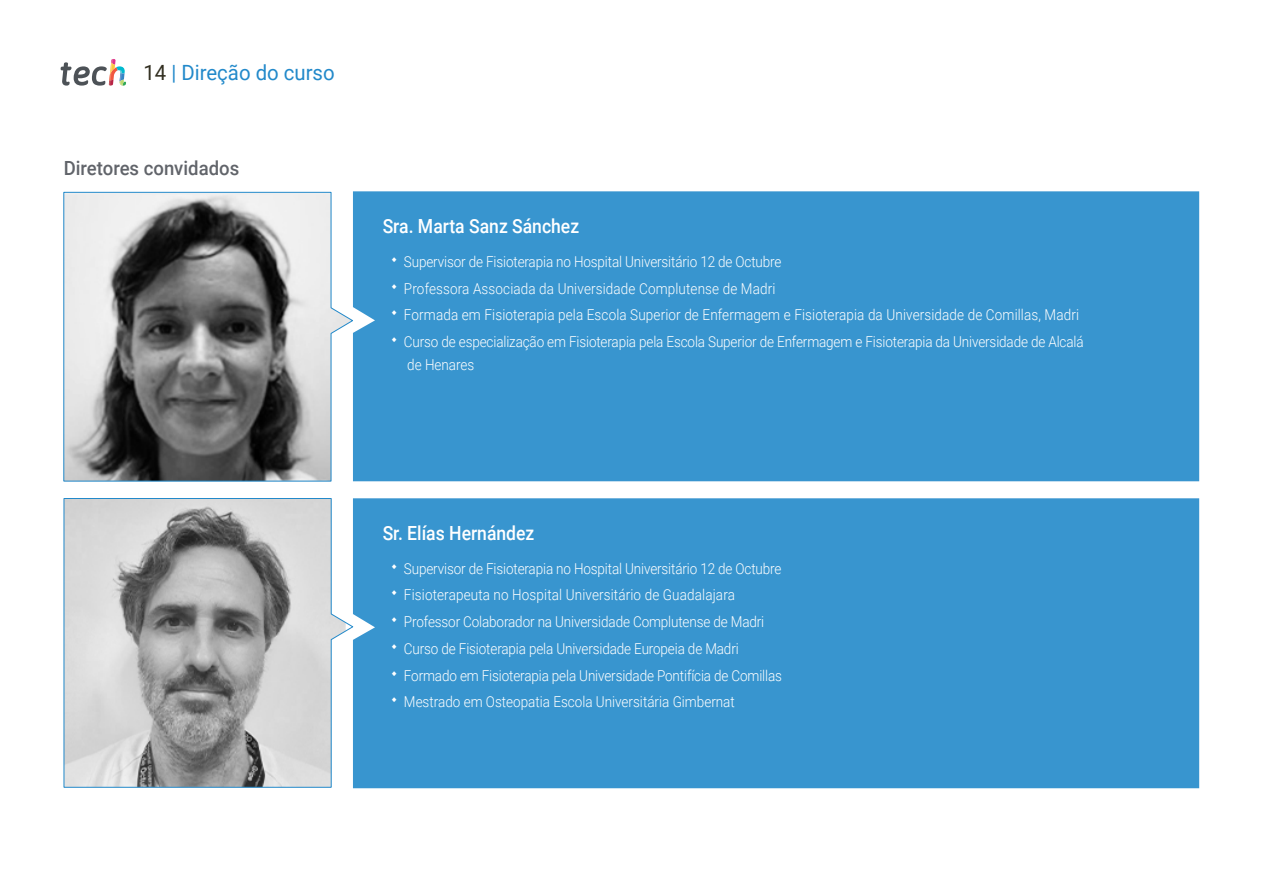
<style>
.page{position:relative;width:1263px;height:893px;background:#fff}
.page>*{position:absolute;margin:0;border:0;box-sizing:border-box;transform-origin:0 0}
.t1{font:21px "Roboto";color:#2289ca}
.t2{font:500 19.5px "Roboto";color:#fff;scale:.9 1}
.t3{font:500 19.5px "Roboto";color:#61646a;scale:.95 1}
.t4{font:300 15px/26.7px "Roboto";letter-spacing:-.01em;color:#fff;scale:.9 1}
.s1{color:#312e20}
</style>
<div class="page">
<div style="left:353px;top:191px;width:846px;height:290px;background:#3895cf"></div>
<div style="left:353px;top:498px;width:846px;height:290px;background:#3895cf"></div>
<svg style="left:63px;top:192px;width:290px;height:289px;background:#8f9294"></svg>
<svg style="left:64px;top:498px;width:289px;height:290px;background:#b9babb"></svg>
<svg style="left:61px;top:59px;width:65px;height:27px"></svg>
<svg style="left:392px;top:257px;width:5px;height:5px"></svg>
<svg style="left:392px;top:284px;width:5px;height:5px"></svg>
<svg style="left:392px;top:310px;width:5px;height:5px"></svg>
<svg style="left:392px;top:337px;width:5px;height:5px"></svg>
<svg style="left:392px;top:564px;width:5px;height:5px"></svg>
<svg style="left:392px;top:591px;width:5px;height:5px"></svg>
<svg style="left:392px;top:617px;width:5px;height:5px"></svg>
<svg style="left:392px;top:644px;width:5px;height:5px"></svg>
<svg style="left:392px;top:671px;width:5px;height:5px"></svg>
<svg style="left:392px;top:698px;width:5px;height:5px"></svg>
<h1 class="t1" style="left:144px;top:57px;width:193px"><span class="s1">14</span> | Direção do curso</h1>
<h2 class="t3" style="left:64px;top:155px;width:186px">Diretores convidados</h2>
<h2 class="t2" style="left:383px;top:212px;width:220px">Sra. Marta Sanz Sánchez</h2>
<p class="t4" style="left:404px;top:247px;width:757px">Supervisor de Fisioterapia no Hospital Universitário 12 de Octubre<br>Professora Associada da Universidade Complutense de Madri<br>Formada em Fisioterapia pela Escola Superior de Enfermagem e Fisioterapia da Universidade de Comillas, Madri Curso de especialização em Fisioterapia pela Escola Superior de Enfermagem e Fisioterapia da Universidade de Alcalá</p>
<p class="t4" style="left:407px;top:350px;width:76px">de Henares</p>
<h2 class="t2" style="left:383px;top:519px;width:170px">Sr. Elías Hernández</h2>
<p class="t4" style="left:404px;top:554px;width:421px">Supervisor de Fisioterapia no Hospital Universitário 12 de Octubre Fisioterapeuta no Hospital Universitário de Guadalajara Professor Colaborador na Universidade Complutense de Madri Curso de Fisioterapia pela Universidade Europeia de Madri Formado em Fisioterapia pela Universidade Pontifícia de Comillas Mestrado em Osteopatia Escola Universitária Gimbernat</p>
</div>
